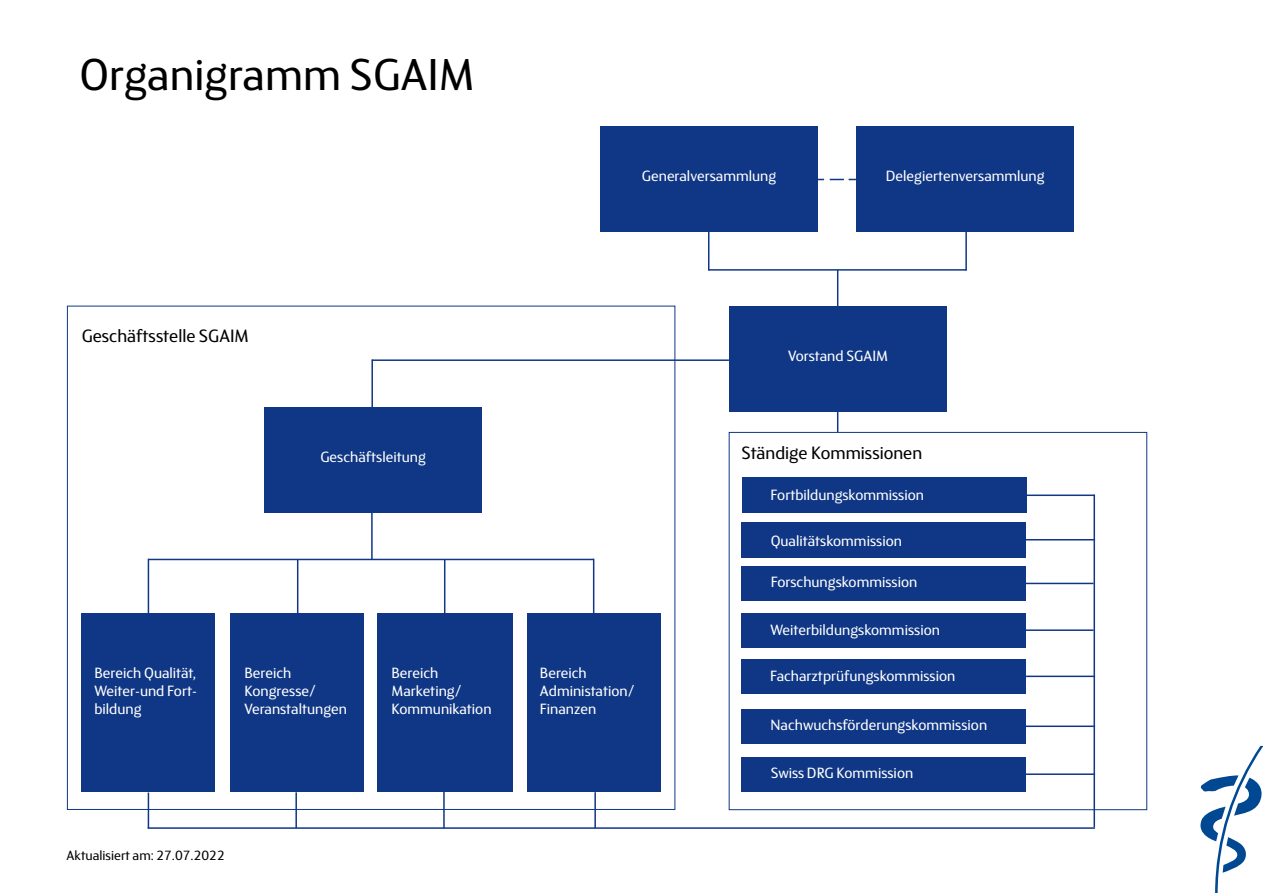
<style>
.page{position:relative;width:1263px;height:893px;background:#fff}
.page>*{position:absolute;margin:0;border:0;box-sizing:border-box;transform-origin:0 0}
.t1{font:45px "FS Blake";color:#000}
.t2{font:18px "FS Blake";color:#000}
.t3{font:15px/18px "FS Blake";color:#fff;text-align:justify}
.t4{font:13.5px "FS Blake";color:#000}
</style>
<div class="page">
<div style="left:741px;top:523px;width:285px;height:35px;background:#103785"></div>
<svg style="left:1200px;top:746px;width:63px;height:147px"></svg>
<hr style="left:148px;top:559px;width:1px;height:54px;background:#103785">
<hr style="left:297px;top:559px;width:1px;height:54px;background:#103785">
<hr style="left:444px;top:559px;width:1px;height:54px;background:#103785">
<hr style="left:593px;top:559px;width:1px;height:54px;background:#103785">
<hr style="left:148px;top:559px;width:446px;height:1px;background:#103785">
<hr style="left:371px;top:512px;width:2px;height:47px;background:#103785">
<hr style="left:709px;top:269px;width:257px;height:2px;background:#103785">
<hr style="left:371px;top:359px;width:2px;height:48px;background:#103785">
<hr style="left:708px;top:232px;width:1px;height:39px;background:#103785">
<hr style="left:965px;top:232px;width:2px;height:39px;background:#103785">
<hr style="left:372px;top:359px;width:357px;height:2px;background:#103785">
<svg style="left:837px;top:412px;width:1px;height:20px"></svg>
<svg style="left:830px;top:179px;width:26px;height:1px"></svg>
<hr style="left:148px;top:827px;width:947px;height:2px;background:#103785">
<hr style="left:148px;top:792px;width:1px;height:36px;background:#103785">
<hr style="left:295px;top:792px;width:2px;height:36px;background:#103785">
<hr style="left:443px;top:791px;width:2px;height:37px;background:#103785">
<hr style="left:594px;top:792px;width:2px;height:36px;background:#103785">
<hr style="left:1093px;top:494px;width:2px;height:333px;background:#103785">
<hr style="left:1024px;top:539px;width:71px;height:1px;background:#103785">
<hr style="left:1024px;top:583px;width:69px;height:1px;background:#103785">
<hr style="left:1023px;top:629px;width:70px;height:2px;background:#103785">
<hr style="left:1026px;top:676px;width:69px;height:1px;background:#103785">
<hr style="left:1026px;top:725px;width:69px;height:2px;background:#103785">
<hr style="left:1026px;top:773px;width:69px;height:2px;background:#103785">
<hr style="left:837px;top:270px;width:1px;height:38px;background:#103785">
<div style="left:742px;top:477px;width:284px;height:35px;background:#103785"></div>
<hr style="left:1024px;top:494px;width:71px;height:2px;background:#103785">
<div style="left:742px;top:659px;width:284px;height:35px;background:#103785"></div>
<div style="left:527px;top:614px;width:134px;height:178px;background:#103785"></div>
<div style="left:729px;top:432px;width:418px;height:378px;border:1px solid #103785"></div>
<div style="left:742px;top:709px;width:284px;height:34px;background:#103785"></div>
<div style="left:742px;top:757px;width:284px;height:34px;background:#103785"></div>
<div style="left:742px;top:566px;width:284px;height:34px;background:#103785"></div>
<div style="left:742px;top:613px;width:284px;height:34px;background:#103785"></div>
<div style="left:82px;top:614px;width:133px;height:178px;background:#103785"></div>
<div style="left:230px;top:614px;width:134px;height:178px;background:#103785"></div>
<div style="left:377px;top:614px;width:135px;height:178px;background:#103785"></div>
<div style="left:264px;top:407px;width:217px;height:105px;background:#103785"></div>
<div style="left:729px;top:306px;width:217px;height:106px;background:#103785"></div>
<div style="left:856px;top:126px;width:218px;height:106px;background:#103785"></div>
<div style="left:600px;top:126px;width:217px;height:106px;background:#103785"></div>
<p class="t1" style="left:80px;top:43px;width:397px">Organigramm SGAIM</p>
<p class="t3" style="left:642px;top:166px;width:136px">Generalversammlung</p>
<p class="t3" style="left:886px;top:166px;width:160px">Delegiertenversammlung</p>
<p class="t2" style="left:82px;top:323px;width:169px">Geschäftsstelle SGAIM</p>
<p class="t3" style="left:320px;top:447px;width:107px">Geschäftsleitung</p>
<p class="t3" style="left:94px;top:663px;width:104px">Bereich Qualität, Weiter-und Fort&shy;bildung</p>
<p class="t3" style="left:244px;top:663px;width:48px">Bereich</p>
<p class="t3" style="left:244px;top:681px;width:73px">Kongresse/</p>
<p class="t3" style="left:244px;top:699px;width:104px">Veranstaltungen</p>
<p class="t3" style="left:391px;top:663px;width:48px">Bereich</p>
<p class="t3" style="left:391px;top:681px;width:72px">Marketing/</p>
<p class="t3" style="left:391px;top:699px;width:102px">Kommunikation</p>
<p class="t3" style="left:540px;top:663px;width:48px">Bereich</p>
<p class="t3" style="left:540px;top:681px;width:96px">Administation/</p>
<p class="t3" style="left:540px;top:699px;width:58px">Finanzen</p>
<p class="t4" style="left:67px;top:846px;width:160px">Aktualisiert am: 27.07.2022</p>
<p class="t3" style="left:788px;top:346px;width:102px">Vorstand SGAIM</p>
<p class="t2" style="left:742px;top:441px;width:182px">Ständige Kommissionen</p>
<p class="t3" style="left:770px;top:485px;width:155px">Fortbildungskommission</p>
<p class="t3" style="left:771px;top:531px;width:133px">Qualitätskommission</p>
<p class="t3" style="left:771px;top:572px;width:148px">Forschungskommission</p>
<p class="t3" style="left:770px;top:620px;width:171px">Weiterbildungskommission</p>
<p class="t3" style="left:770px;top:666px;width:187px">Facharztprüfungskommission</p>
<p class="t3" style="left:770px;top:715px;width:218px">Nachwuchsförderungskommission</p>
<p class="t3" style="left:771px;top:763px;width:144px">Swiss DRG Kommission</p>
</div>
